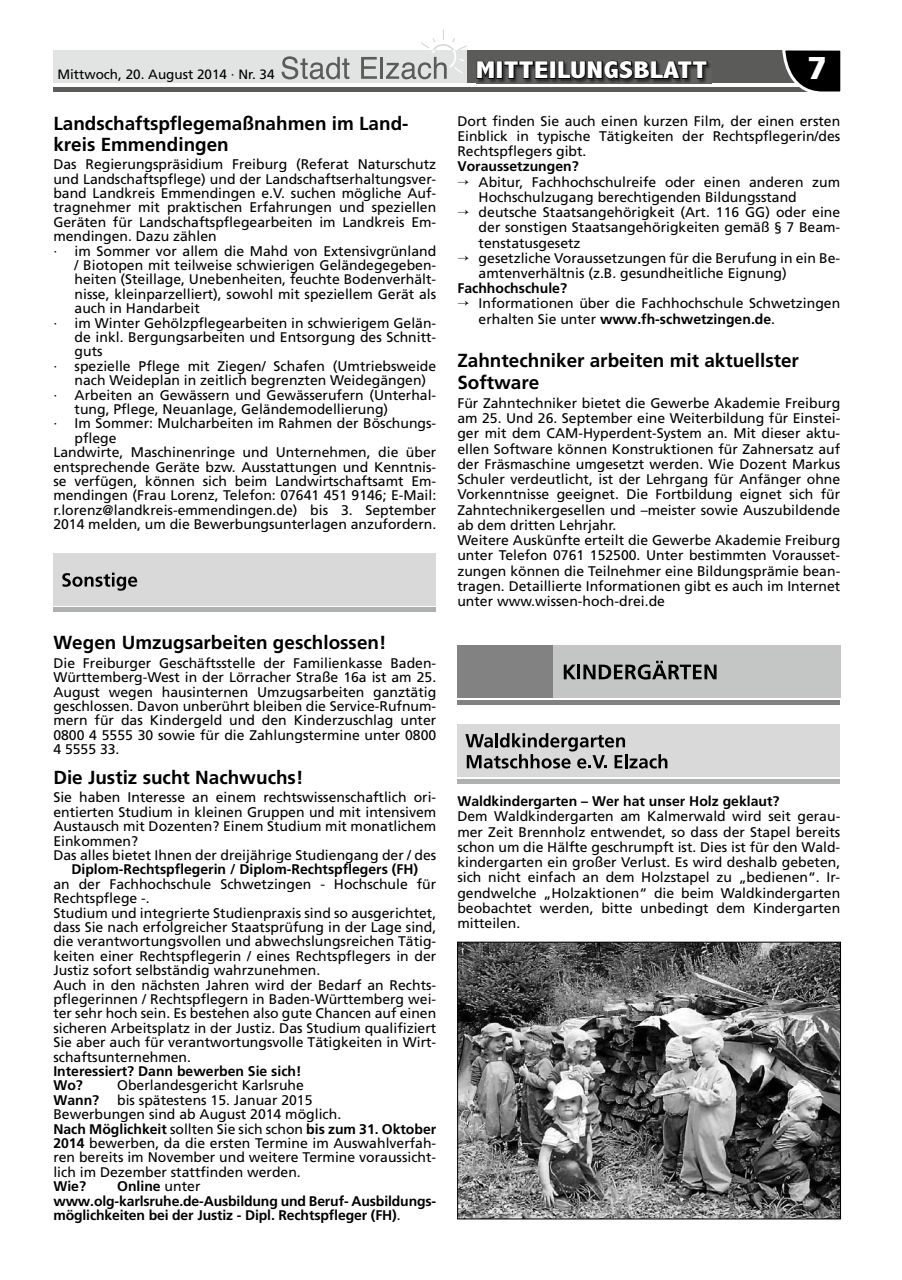
<style>
.page{position:relative;width:902px;height:1280px;background:#fff}
.page>*{position:absolute;margin:0;border:0;box-sizing:border-box;transform-origin:0 0}
.t1{font:900 31.5px "Frutiger";color:#fff}
.t2{font:800 condensed 24.45px "Abadi";letter-spacing:.01em;color:#fff;scale:1.26 1}
.t3{font:700 18.9px/21px "Frutiger";color:#000}
.t4{font:13.95px/14.4px "Frutiger";color:#000}
.t5{font:700 13.95px/14.4px "Frutiger";color:#000}
.t6{font:13.5px "Frutiger";color:#000}
.s1{font-weight:700}
.s2{font-weight:400}
</style>
<div class="page">
<div style="left:53px;top:51px;width:787px;height:32px;background:#e2e3e3"></div>
<div style="left:467px;top:51px;width:361px;height:32px;background:#5b5b5a"></div>
<hr style="left:53px;top:87px;width:787px;height:4px;background:#5b5b5a">
<svg style="left:780px;top:50px;width:61px;height:42px"></svg>
<svg style="left:281px;top:56px;width:68px;height:23px"></svg>
<svg style="left:361px;top:57px;width:16px;height:22px"></svg>
<hr style="left:380px;top:57px;width:3px;height:22px;background:#5b5b5a">
<svg style="left:386px;top:29px;width:81px;height:50px"></svg>
<img style="left:478px;top:63px;width:232px;height:20px">
<svg style="left:476px;top:60px;width:232px;height:20px"></svg>
<div style="left:53px;top:553px;width:17px;height:52px;background:#d9d9da"></div>
<div style="left:69px;top:553px;width:367px;height:52px;background:#d9d9da"></div>
<hr style="left:53px;top:608px;width:383px;height:4px;background:#afb0b0">
<svg style="left:62px;top:573px;width:75px;height:18px"></svg>
<div style="left:457px;top:646px;width:96px;height:52px;background:#818281"></div>
<div style="left:553px;top:646px;width:287px;height:52px;background:#c4c5c5"></div>
<hr style="left:457px;top:701px;width:383px;height:4px;background:#818281">
<svg style="left:563px;top:665px;width:12px;height:14px"></svg>
<hr style="left:577px;top:665px;width:3px;height:14px;background:#000">
<svg style="left:583px;top:661px;width:133px;height:18px"></svg>
<div style="left:457px;top:724px;width:16px;height:52px;background:#d9d9da"></div>
<div style="left:473px;top:724px;width:367px;height:52px;background:#d9d9da"></div>
<hr style="left:457px;top:779px;width:383px;height:4px;background:#afb0b0">
<svg style="left:465px;top:733px;width:202px;height:35px"></svg>
<img style="left:459px;top:944px;width:379px;height:273px">
<div style="left:457px;top:942px;width:383px;height:277px;border:1px solid #000"></div>
<p class="t6" style="left:57px;top:66px;width:219px">Mittwoch, 20. August 2014 · Nr. 34</p>
<h2 class="t2" style="left:476px;top:57px;width:185px">MITTEILUNGSBLATT</h2>
<h1 class="t1" style="left:807px;top:49px;width:21px">7</h1>
<h3 class="t3" style="left:53px;top:112px;width:356px">Landschaftspflegemaßnahmen im Land&shy;kreis Emmendingen</h3>
<p class="t4" style="left:53px;top:157px;width:384px">Das Regierungspräsidium Freiburg (Referat Naturschutz</p>
<p class="t4" style="left:53px;top:171px;width:384px">und Landschaftspflege) und der Landschaftserhaltungsver-</p>
<p class="t4" style="left:53px;top:186px;width:384px">band Landkreis Emmendingen e.V. suchen mögliche Auf-</p>
<p class="t4" style="left:53px;top:200px;width:384px">tragnehmer mit praktischen Erfahrungen und speziellen</p>
<p class="t4" style="left:53px;top:215px;width:384px">Geräten für Landschaftspflegearbeiten im Landkreis Em-</p>
<p class="t4" style="left:53px;top:229px;width:165px">mendingen. Dazu zählen</p>
<p class="t4" style="left:53px;top:243px;width:384px">· im Sommer vor allem die Mahd von Extensivgrünland</p>
<p class="t4" style="left:75px;top:258px;width:363px">/ Biotopen mit teilweise schwierigen Geländegegeben-</p>
<p class="t4" style="left:75px;top:272px;width:363px">heiten (Steillage, Unebenheiten, feuchte Bodenverhält-</p>
<p class="t4" style="left:75px;top:287px;width:363px">nisse, kleinparzelliert), sowohl mit speziellem Gerät als</p>
<p class="t4" style="left:75px;top:301px;width:127px">auch in Handarbeit</p>
<p class="t4" style="left:53px;top:315px;width:384px">· im Winter Gehölzpflegearbeiten in schwierigem Gelän-</p>
<p class="t4" style="left:75px;top:330px;width:363px">de inkl. Bergungsarbeiten und Entsorgung des Schnitt-</p>
<p class="t4" style="left:75px;top:344px;width:29px">guts</p>
<p class="t4" style="left:53px;top:359px;width:384px">· spezielle Pflege mit Ziegen/ Schafen (Umtriebsweide</p>
<p class="t4" style="left:75px;top:373px;width:353px">nach Weideplan in zeitlich begrenzten Weidegängen)</p>
<p class="t4" style="left:53px;top:387px;width:384px">· Arbeiten an Gewässern und Gewässerufern (Unterhal-</p>
<p class="t4" style="left:75px;top:402px;width:315px">tung, Pflege, Neuanlage, Geländemodellierung)</p>
<p class="t4" style="left:53px;top:416px;width:384px">· Im Sommer: Mulcharbeiten im Rahmen der Böschungs-</p>
<p class="t4" style="left:75px;top:431px;width:43px">pflege</p>
<p class="t4" style="left:53px;top:445px;width:384px">Landwirte, Maschinenringe und Unternehmen, die über</p>
<p class="t4" style="left:53px;top:459px;width:384px">entsprechende Geräte bzw. Ausstattungen und Kenntnis-</p>
<p class="t4" style="left:53px;top:474px;width:384px">se verfügen, können sich beim Landwirtschaftsamt Em-</p>
<p class="t4" style="left:53px;top:488px;width:384px">mendingen (Frau Lorenz, Telefon: 07641 451 9146; E-Mail:</p>
<p class="t4" style="left:53px;top:503px;width:384px">r.lorenz@landkreis-emmendingen.de) bis 3. September</p>
<p class="t4" style="left:53px;top:517px;width:384px">2014 melden, um die Bewerbungsunterlagen anzufordern.</p>
<p class="t4" style="left:457px;top:113px;width:384px;line-height:15.3px;text-align:justify">Dort finden Sie auch einen kurzen Film, der einen ersten Einblick in typische Tätigkeiten der Rechtspflegerin/des Rechtspflegers gibt.</p>
<p class="t5" style="left:457px;top:159px;width:123px">Voraussetzungen?</p>
<p class="t4" style="left:478px;top:174px;width:363px;line-height:15.3px;text-indent:-21px">→ Abitur, Fachhochschulreife oder einen anderen zum<br>Hochschulzugang berechtigenden Bildungsstand</p>
<p class="t4" style="left:478px;top:204px;width:363px;line-height:15.3px;text-align:justify;text-indent:-21px">→ deutsche Staatsangehörigkeit (Art. 116 GG) oder eine der sonstigen Staatsangehörigkeiten gemäß § 7 Beam&shy;tenstatusgesetz</p>
<p class="t4" style="left:478px;top:250px;width:363px;line-height:15.3px;text-indent:-21px">→ gesetzliche Voraussetzungen für die Berufung in ein Be&shy;amtenverhältnis (z.B. gesundheitliche Eignung)</p>
<p class="t5" style="left:457px;top:281px;width:111px">Fachhochschule?</p>
<p class="t4" style="left:478px;top:296px;width:363px;line-height:15.3px;text-indent:-21px">→ Informationen über die Fachhochschule Schwetzingen erhalten Sie unter <span class="s1">www.fh-schwetzingen.de</span>.</p>
<h3 class="t3" style="left:457px;top:349px;width:343px;line-height:21.9px">Zahntechniker arbeiten mit aktuellster<br>Software</h3>
<p class="t4" style="left:457px;top:395px;width:384px;line-height:15.3px">Für Zahntechniker bietet die Gewerbe Akademie Freiburg am 25. Und 26. September eine Weiterbildung für Einstei&shy;ger mit dem CAM-Hyperdent-System an. Mit dieser aktu&shy;ellen Software können Konstruktionen für Zahnersatz auf der Fräsmaschine umgesetzt werden. Wie Dozent Markus Schuler verdeutlicht, ist der Lehrgang für Anfänger ohne Vorkenntnisse geeignet. Die Fortbildung eignet sich für Zahntechnikergesellen und –meister sowie Auszubildende ab dem dritten Lehrjahr.<br>Weitere Auskünfte erteilt die Gewerbe Akademie Freiburg unter Telefon 0761 152500. Unter bestimmten Vorausset&shy;zungen können die Teilnehmer eine Bildungsprämie bean&shy;tragen. Detaillierte Informationen gibt es auch im Internet unter www.wissen-hoch-drei.de</p>
<h3 class="t3" style="left:53px;top:632px;width:334px">Wegen Umzugsarbeiten geschlossen!</h3>
<p class="t4" style="left:53px;top:656px;width:384px;text-align:justify">Die Freiburger Geschäftsstelle der Familienkasse Baden-Württemberg-West in der Lörracher Straße 16a ist am 25.<br>August wegen hausinternen Umzugsarbeiten ganztätig geschlossen. Davon unberührt bleiben die Service-Rufnum&shy;mern für das Kindergeld und den Kinderzuschlag unter 0800 4 5555 30 sowie für die Zahlungstermine unter 0800<br>4 5555 33.</p>
<h3 class="t3" style="left:53px;top:766px;width:251px">Die Justiz sucht Nachwuchs!</h3>
<p class="t4" style="left:53px;top:790px;width:384px">Sie haben Interesse an einem rechtswissenschaftlich ori&shy;entierten Studium in kleinen Gruppen und mit intensivem Austausch mit Dozenten? Einem Studium mit monatlichem Einkommen?<br>Das alles bietet Ihnen der dreijährige Studiengang der / des</p>
<p class="t5" style="left:71px;top:862px;width:348px">Diplom-Rechtspflegerin / Diplom-Rechtspflegers (FH)</p>
<p class="t4" style="left:53px;top:877px;width:384px">an der Fachhochschule Schwetzingen - Hochschule für Rechtspflege -.<br>Studium und integrierte Studienpraxis sind so ausgerichtet, dass Sie nach erfolgreicher Staatsprüfung in der Lage sind, die verantwortungsvollen und abwechslungsreichen Tätig&shy;keiten einer Rechtspflegerin / eines Rechtspflegers in der Justiz sofort selbständig wahrzunehmen.<br>Auch in den nächsten Jahren wird der Bedarf an Rechts&shy;pflegerinnen / Rechtspflegern in Baden-Württemberg wei&shy;ter sehr hoch sein. Es bestehen also gute Chancen auf einen sicheren Arbeitsplatz in der Justiz. Das Studium qualifiziert Sie aber auch für verantwortungsvolle Tätigkeiten in Wirt&shy;schaftsunternehmen.</p>
<p class="t5" style="left:53px;top:1064px;width:250px">Interessiert? Dann bewerben Sie sich!<br>Wo?</p>
<p class="t4" style="left:117px;top:1078px;width:188px">Oberlandesgericht Karlsruhe</p>
<p class="t4" style="left:53px;top:1093px;width:384px;text-indent:64px">bis spätestens 15. Januar 2015<br>Bewerbungen sind ab August 2014 möglich.<br><span class="s1">Nach Möglichkeit</span> sollten Sie sich schon <span class="s1">bis zum 31. Oktober 2014</span> bewerben, da die ersten Termine im Auswahlverfah&shy;ren bereits im November und weitere Termine voraussicht&shy;lich im Dezember stattfinden werden.</p>
<p class="t5" style="left:53px;top:1179px;width:34px">Wie?</p>
<p class="t5" style="left:53px;top:1093px;width:47px">Wann?</p>
<p class="t5" style="left:53px;top:1179px;width:384px;text-indent:64px">Online <span class="s2">unter<br></span>www.olg-karlsruhe.de-Ausbildung und Beruf- Ausbildungs&shy;möglichkeiten bei der Justiz - Dipl. Rechtspfleger (FH)<span class="s2">.</span></p>
<p class="t5" style="left:457px;top:794px;width:323px">Waldkindergarten – Wer hat unser Holz geklaut?</p>
<p class="t4" style="left:457px;top:809px;width:384px;line-height:15.3px;text-align:justify">Dem Waldkindergarten am Kalmerwald wird seit gerau&shy;mer Zeit Brennholz entwendet, so dass der Stapel bereits schon um die Hälfte geschrumpft ist. Dies ist für den Wald&shy;kindergarten ein großer Verlust. Es wird deshalb gebeten, sich nicht einfach an dem Holzstapel zu „bedienen“. Ir&shy;gendwelche „Holzaktionen“ die beim Waldkindergarten beobachtet werden, bitte unbedingt dem Kindergarten mitteilen.</p>
</div>
